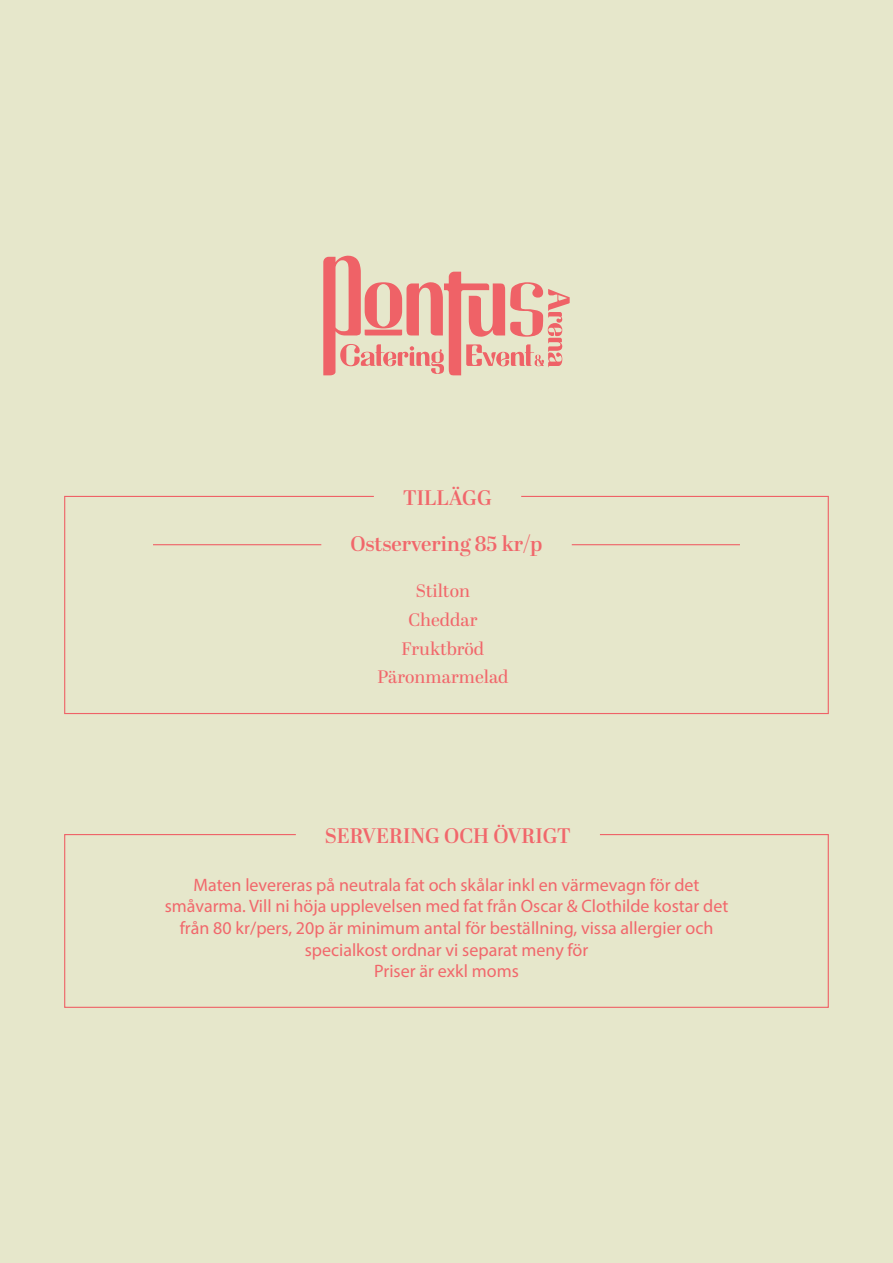
<style>
.page{position:relative;width:893px;height:1263px;background:#e6e7cb}
.page>*{position:absolute;margin:0;border:0;box-sizing:border-box;transform-origin:0 0}
.t1{font:600 21px "Abril Display";color:#f1676b}
.t2{font:18px/21.6px "Myriad Pro";color:#f1676b;text-align:center}
.t3{font:18px/28.7px "Abril Display";color:#f1676b;text-align:center}
</style>
<div class="page">
<svg style="left:323px;top:255px;width:247px;height:120px"></svg>
<svg style="left:64px;top:834px;width:765px;height:174px"></svg>
<svg style="left:64px;top:495px;width:765px;height:220px"></svg>
<hr style="left:572px;top:544px;width:168px;height:1px;background:#ef6267">
<hr style="left:153px;top:544px;width:168px;height:1px;background:#ef6267">
<p class="t1" style="left:403px;top:483px;width:90px">TILLÄGG</p>
<p class="t1" style="left:350px;top:529px;width:194px">Ostservering 85 kr/p</p>
<p class="t3" style="left:377px;top:578px;width:133px">Stilton<br>Cheddar<br>Fruktbröd<br>Päronmarmelad</p>
<p class="t1" style="left:325px;top:821px;width:247px">SERVERING OCH ÖVRIGT</p>
<p class="t2" style="left:165px;top:873px;width:565px">Maten levereras på neutrala fat och skålar inkl en värmevagn för det småvarma. Vill ni höja upplevelsen med fat från Oscar &amp; Clothilde kostar det från 80 kr/pers, 20p är minimum antal för beställning, vissa allergier och specialkost ordnar vi separat meny för<br>Priser är exkl moms</p>
</div>
